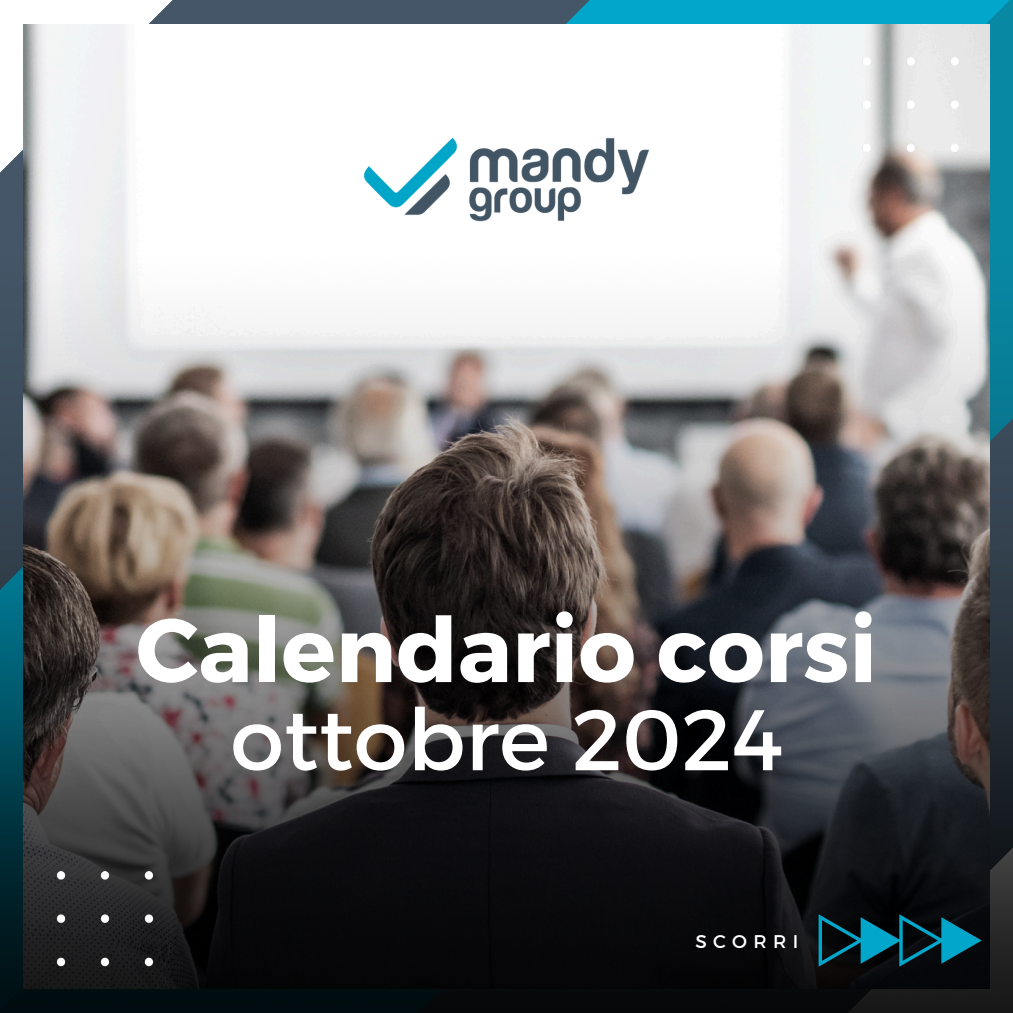
<style>
.page{position:relative;width:1013px;height:1013px;background:#fff}
.page>*{position:absolute;margin:0;border:0;box-sizing:border-box;transform-origin:0 0}
.t1{font:700 90px "Montserrat";color:#fff}
.t2{font:85.62px "Montserrat";color:#fff}
.t3{font:700 66.88px/63.8px "Open Sans";color:#fff;text-align:center}
.t4{font:18.38px "Montserrat";letter-spacing:.345em;color:#fff}
</style>
<div class="page">
<img style="left:24px;top:24px;width:965px;height:223px">
<img style="left:0;top:247px;width:1012px;height:294px">
<img style="left:0;top:541px;width:1012px;height:471px">
<svg style="left:818px;top:914px;width:163px;height:52px;background:#043c49"></svg>
<img style="left:886px;top:58px;width:72px;height:115px">
<img style="left:34px;top:871px;width:137px;height:116px">
<img style="left:127px;top:0;width:759px;height:448px">
<h1 class="t1" style="left:136px;top:591px;width:742px">Calendario corsi</h1>
<h1 class="t2" style="left:230px;top:684px;width:554px">ottobre 2024</h1>
<p class="t3" style="left:226px;top:612px;width:562px">Responsabile del<br>Servizio di<br>Prevenzione e</p>
<p class="t4" style="left:695px;top:928px;width:104px">SCORRI</p>
</div>
